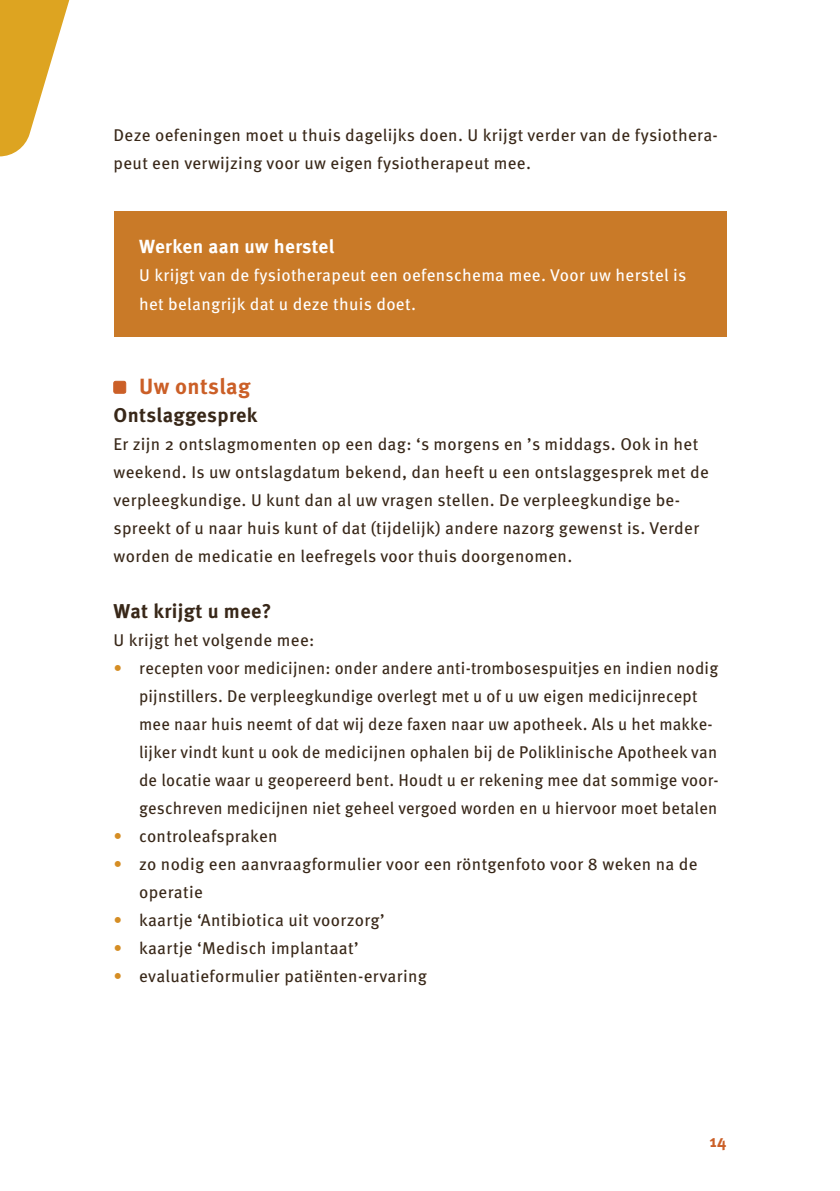
<style>
.page{position:relative;width:840px;height:1191px;background:#fff}
.page>*{position:absolute;margin:0;border:0;box-sizing:border-box;transform-origin:0 0}
.t1{font:700 22px "Meta Pro";letter-spacing:.02em;color:#cb5f27}
.t2{font:700 20px "Meta Pro";letter-spacing:.02em;color:#382718}
.t3{font:700 19px "Meta Pro";letter-spacing:.02em;color:#fff}
.t4{font:17px/28px "Meta Pro";letter-spacing:.015em;color:#382718}
.t5{font:17px/28px "Meta Pro";letter-spacing:.02em;color:#fff}
.t6{font:700 17px "Meta Pro";color:#cb5f27}
.s1{color:#d58d24}
</style>
<div class="page">
<svg style="left:0;top:0;width:70px;height:156px"></svg>
<div style="left:113px;top:211px;width:613px;height:126px;background:#c97a28"></div>
<div style="left:114px;top:381px;width:12px;height:12px;background:#cb5f27;border-radius:2px"></div>
<div style="left:113px;top:381px;width:13px;height:12px;border:1px solid #cb5f27;border-radius:2px"></div>
<p class="t4" style="left:113px;top:120px;width:605px">Deze oefeningen moet u thuis dagelijks doen. U krijgt verder van de fysiothera&shy;peut een verwijzing voor uw eigen fysiotherapeut mee.</p>
<p class="t3" style="left:139px;top:232px;width:197px">Werken aan uw herstel</p>
<p class="t5" style="left:139px;top:260px;width:548px">U krijgt van de fysiotherapeut een oefenschema mee. Voor uw herstel is het belangrijk dat u deze thuis doet.</p>
<p class="t1" style="left:139px;top:369px;width:113px">Uw ontslag</p>
<p class="t2" style="left:113px;top:399px;width:145px">Ontslaggesprek</p>
<p class="t4" style="left:113px;top:428px;width:596px">Er zijn 2 ontslagmomenten op een dag: ‘s morgens en ’s middags. Ook in het weekend. Is uw ontslagdatum bekend, dan heeft u een ontslaggesprek met de verpleegkundige. U kunt dan al uw vragen stellen. De verpleegkundige be&shy;spreekt of u naar huis kunt of dat (tijdelijk) andere nazorg gewenst is. Verder worden de medicatie en leefregels voor thuis doorgenomen.</p>
<p class="t2" style="left:113px;top:595px;width:159px">Wat krijgt u mee?</p>
<p class="t4" style="left:113px;top:624px;width:202px">U krijgt het volgende mee:</p>
<p class="t4" style="left:139px;top:652px;width:581px;text-indent:-26px"><span class="s1">•</span> recepten voor medicijnen: onder andere anti-trombosespuitjes en indien nodig pijnstillers. De verpleegkundige overlegt met u of u uw eigen medicijnrecept mee naar huis neemt of dat wij deze faxen naar uw apotheek. Als u het makke&shy;lijker vindt kunt u ook de medicijnen ophalen bij de Poliklinische Apotheek van de locatie waar u geopereerd bent. Houdt u er rekening mee dat sommige voor&shy;geschreven medicijnen niet geheel vergoed worden en u hiervoor moet betalen</p>
<p class="t4" style="left:113px;top:820px;width:166px"><span class="s1">•</span> controleafspraken</p>
<p class="t4" style="left:139px;top:848px;width:559px;text-indent:-26px"><span class="s1">•</span> zo nodig een aanvraagformulier voor een röntgenfoto voor 8 weken na de operatie</p>
<p class="t4" style="left:113px;top:904px;width:272px"><span class="s1">•</span> kaartje ‘Antibiotica uit voorzorg’</p>
<p class="t4" style="left:113px;top:932px;width:246px"><span class="s1">•</span> kaartje ‘Medisch implantaat’</p>
<p class="t4" style="left:113px;top:960px;width:315px"><span class="s1">•</span> evaluatieformulier patiënten-ervaring</p>
<p class="t6" style="left:709px;top:1127px;width:18px">14</p>
</div>
